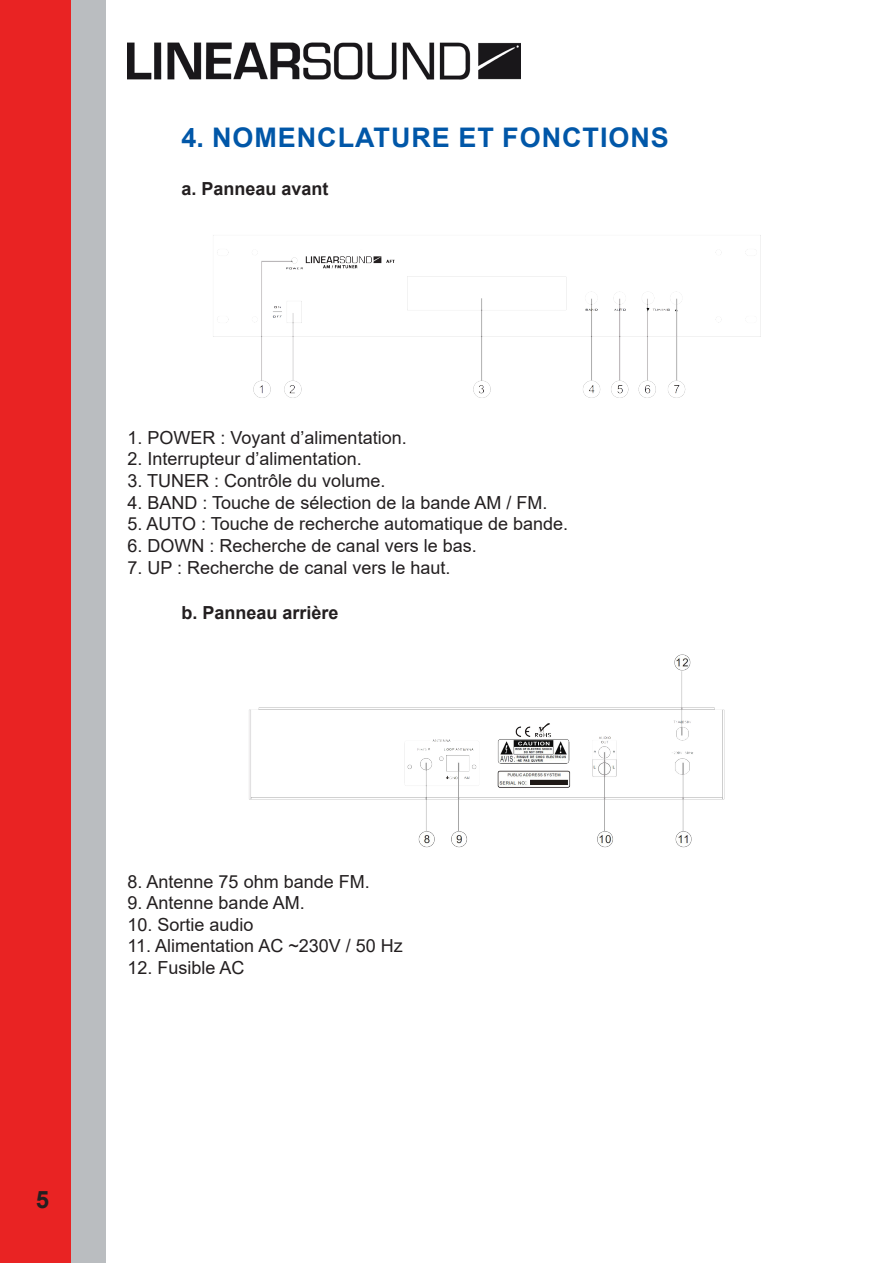
<style>
.page{position:relative;width:893px;height:1263px;background:#fff}
.page>*{position:absolute;margin:0;border:0;box-sizing:border-box;transform-origin:0 0}
.ST_01{font:700 27px "Arial";letter-spacing:.035em;color:#0157a8}
.t1{font:700 24px "Arial";color:#231f20}
.txt{font:18px "Arial";color:#231f20}
.t2{font:700 18px "Arial";color:#231f20}
</style>
<div class="page">
<div style="left:0;top:0;width:73px;height:1263px;background:#e92323"></div>
<div style="left:72px;top:0;width:34px;height:1263px;background:#babdc0"></div>
<img style="left:128px;top:42px;width:393px;height:38px">
<img style="left:213px;top:235px;width:548px;height:163px">
<img style="left:249px;top:654px;width:476px;height:194px">
<p class="ST_01" style="left:182px;top:119px;width:489px">4. NOMENCLATURE ET FONCTIONS</p>
<p class="t2" style="left:182px;top:176px;width:149px">a. Panneau avant</p>
<p class="txt" style="left:128px;top:425px;width:281px">1. POWER : Voyant d’alimentation.</p>
<p class="txt" style="left:128px;top:447px;width:236px">2. Interrupteur d’alimentation.</p>
<p class="txt" style="left:128px;top:468px;width:259px">3. TUNER : Contrôle du volume.</p>
<p class="txt" style="left:128px;top:490px;width:421px">4. BAND : Touche de sélection de la bande AM / FM.</p>
<p class="txt" style="left:128px;top:512px;width:442px">5. AUTO : Touche de recherche automatique de bande.</p>
<p class="txt" style="left:128px;top:533px;width:351px">6. DOWN : Recherche de canal vers le bas.</p>
<p class="txt" style="left:128px;top:555px;width:324px">7. UP : Recherche de canal vers le haut.</p>
<p class="t2" style="left:182px;top:600px;width:159px">b. Panneau arrière</p>
<p class="txt" style="left:128px;top:869px;width:244px">8. Antenne 75 ohm bande FM.</p>
<p class="txt" style="left:128px;top:890px;width:179px">9. Antenne bande AM.</p>
<p class="txt" style="left:128px;top:912px;width:128px">10. Sortie audio</p>
<p class="txt" style="left:128px;top:934px;width:277px">11. Alimentation AC ~230V / 50 Hz</p>
<p class="txt" style="left:128px;top:955px;width:119px">12. Fusible AC</p>
<h2 class="t1" style="left:36px;top:1182px;width:15px">5</h2>
</div>
